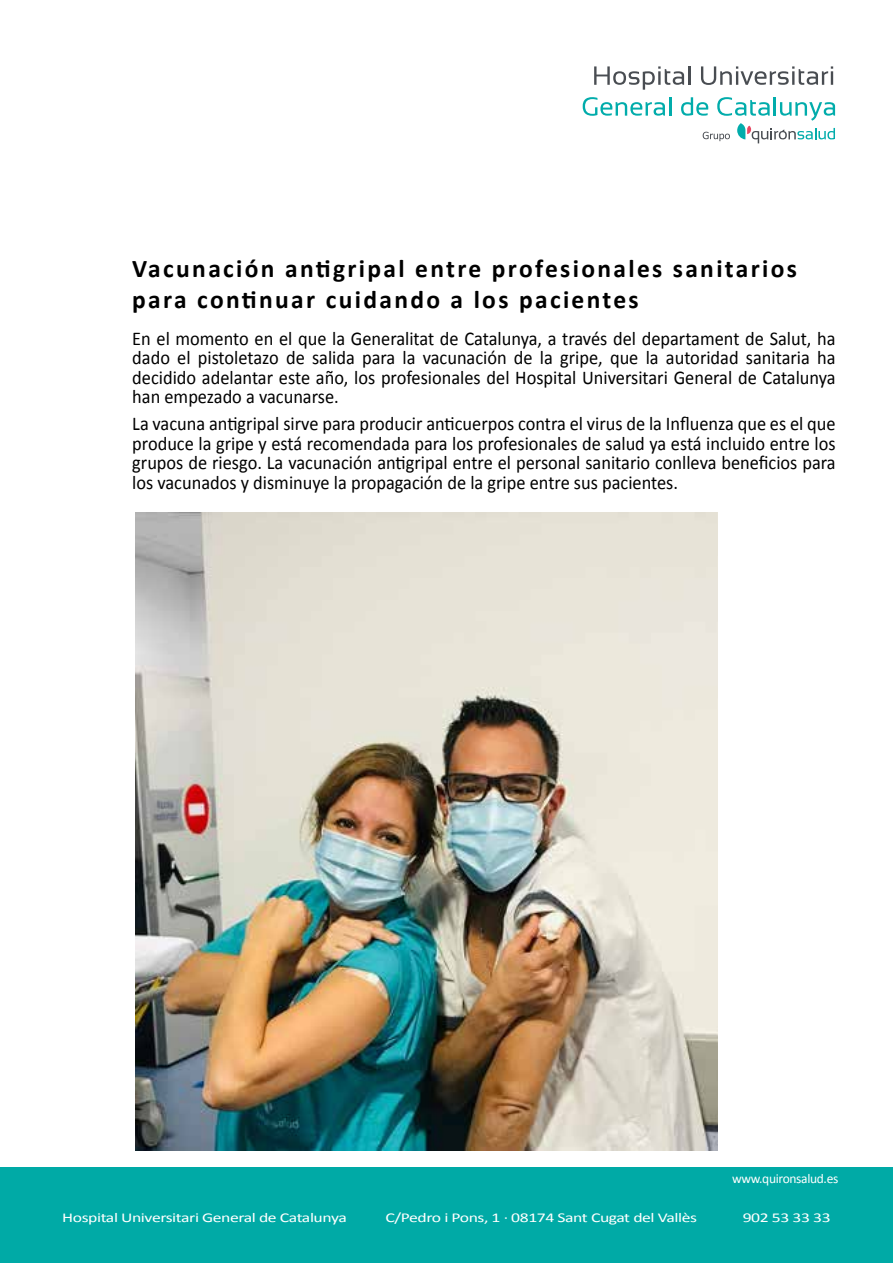
<style>
.page{position:relative;width:893px;height:1263px;background:#fff}
.page>*{position:absolute;margin:0;border:0;box-sizing:border-box;transform-origin:0 0}
.t1{font:700 25.5px/31.5px "Calibri";letter-spacing:.09em;color:#000}
.t2{font:19.5px/19.5px "Calibri";color:#000;text-align:justify;scale:.94 1}
.t3{font:13.5px "Calibri";letter-spacing:-.025em;color:#fff;scale:1.31 1}
.t4{font:13.5px "Calibri";letter-spacing:-.025em;color:#fff}
</style>
<div class="page">
<div style="left:0;top:1167px;width:893px;height:96px;background:#00aaa6"></div>
<svg style="left:594px;top:66px;width:96px;height:24px"></svg>
<svg style="left:701px;top:66px;width:132px;height:19px"></svg>
<svg style="left:583px;top:97px;width:88px;height:19px"></svg>
<svg style="left:681px;top:97px;width:154px;height:46px"></svg>
<img style="left:136px;top:512px;width:581px;height:639px">
<h1 class="t1" style="left:132px;top:252px;width:666px">Vacunación antigripal entre profesionales sanitarios para continuar cuidando a los pacientes</h1>
<p class="t2" style="left:132px;top:329px;width:750px">En el momento en el que la Generalitat de Catalunya, a través del departament de Salut, ha dado el pistoletazo de salida para la vacunación de la gripe, que la autoridad sanitaria ha decidido adelantar este año, los profesionales del Hospital Universitari General de Catalunya han empezado a vacunarse.</p>
<p class="t2" style="left:132px;top:414px;width:750px">La vacuna antigripal sirve para producir anticuerpos contra el virus de la Influenza que es el que produce la gripe y está recomendada para los profesionales de salud ya está incluido entre los grupos de riesgo. La vacunación antigripal entre el personal sanitario conlleva beneficios para los vacunados y disminuye la propagación de la gripe entre sus pacientes.</p>
<p class="t4" style="left:732px;top:1170px;width:108px">www.quironsalud.es</p>
<p class="t3" style="left:62px;top:1209px;width:219px">Hospital Universitari General de Catalunya</p>
<p class="t3" style="left:385px;top:1209px;width:239px">C/Pedro i Pons, 1 · 08174 Sant Cugat del Vallès</p>
<p class="t3" style="left:743px;top:1209px;width:69px">902 53 33 33</p>
</div>
